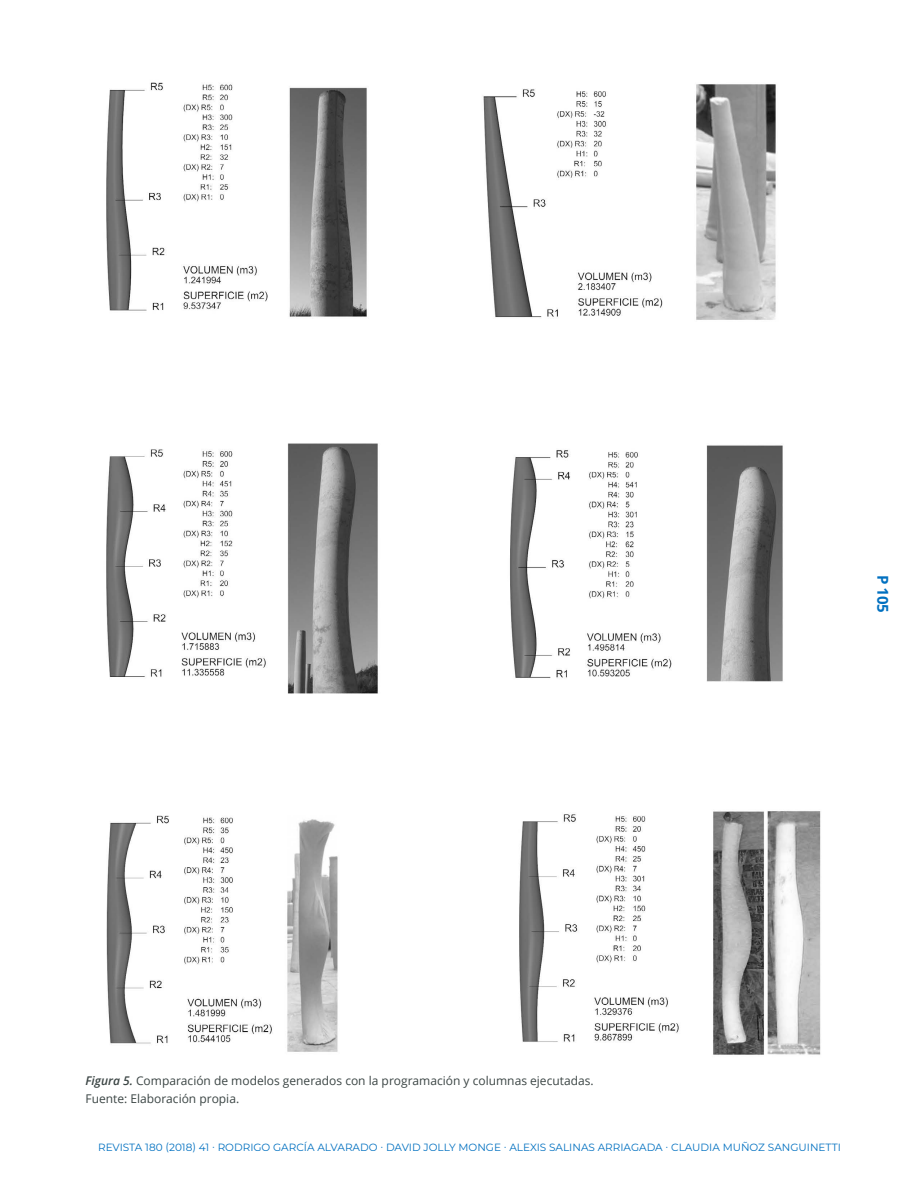
<style>
.page{position:relative;width:918px;height:1188px;background:#fff}
.page>*{position:absolute;margin:0;border:0;box-sizing:border-box;transform-origin:0 0}
.t1{font:700 15px "Open Sans";color:#0070c0}
.t2{font:12px/18px "Open Sans";color:#3b4544}
.t3{font:10.5px "Montserrat";color:#0070c0}
.s1{font-weight:600;font-style:italic}
</style>
<div class="page">
<img style="left:106px;top:82px;width:715px;height:973px">
<h1 class="t1" style="left:894px;top:575px;width:39px;rotate:90deg">P 105</h1>
<p class="t2" style="left:86px;top:1071px;width:510px"><span class="s1">Figura 5.</span> Comparación de modelos generados con la programación y columnas ejecutadas.<br>Fuente: Elaboración propia.</p>
<p class="t3" style="left:98px;top:1140px;width:744px">REVISTA 180 (2018) 41 · RODRIGO GARCÍA ALVARADO · DAVID JOLLY MONGE · ALEXIS SALINAS ARRIAGADA · CLAUDIA MUÑOZ SANGUINETTI</p>
</div>
